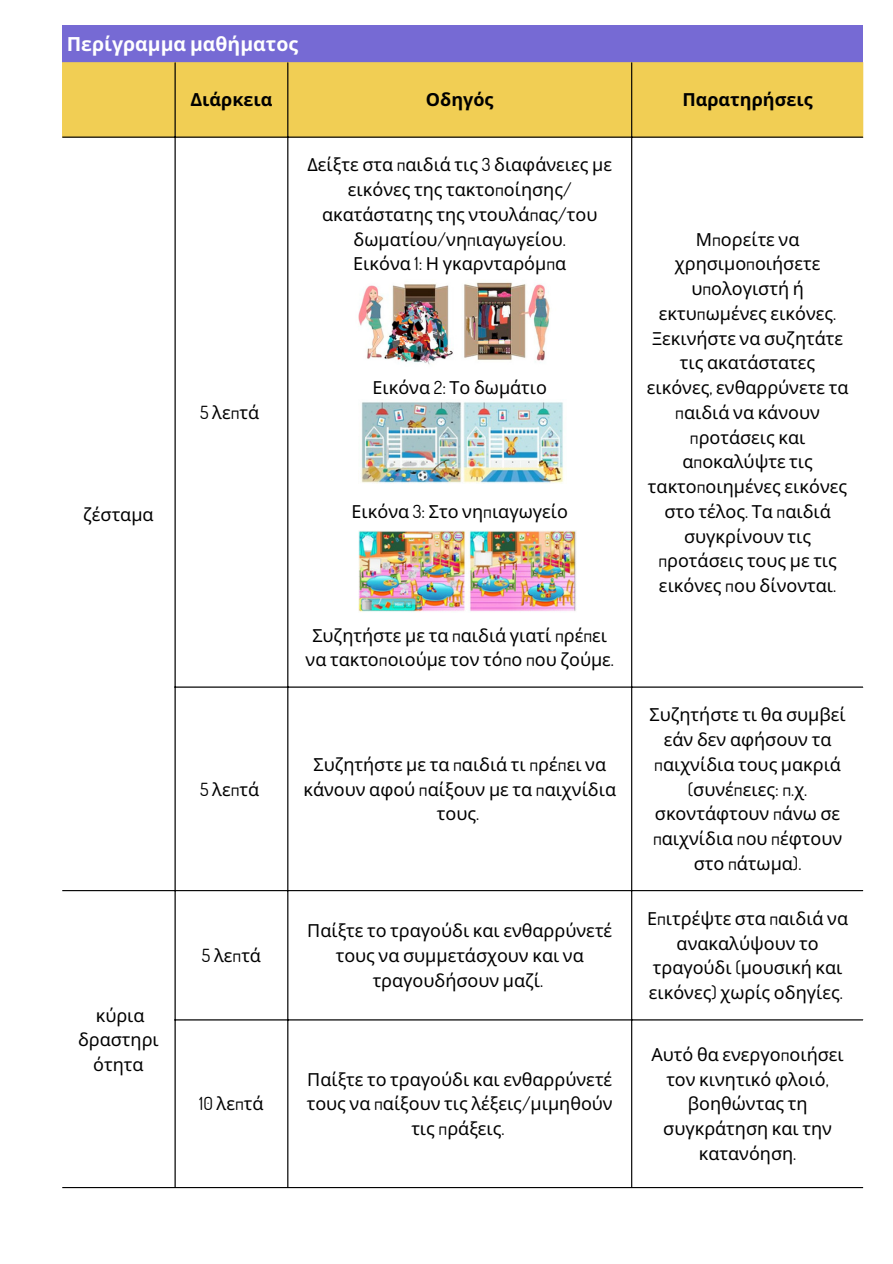
<style>
.page{position:relative;width:893px;height:1264px;background:#fff}
.page>*{position:absolute;margin:0;border:0;box-sizing:border-box;transform-origin:0 0}
.t1{font:700 19.5px "Noto Sans";color:#fff}
.t2{font:18px/24.8px "Noto Sans";color:#000;text-align:center}
.t3{font:700 18px "Noto Sans";color:#000}
.s1{font-family:"Dosis"}
</style>
<div class="page">
<div style="left:62px;top:25px;width:800px;height:37px;background:#766ad4"></div>
<div style="left:62px;top:62px;width:801px;height:75px;background:#f1ce54"></div>
<hr style="left:174px;top:62px;width:2px;height:1124px;background:#000">
<hr style="left:287px;top:62px;width:1px;height:1124px;background:#000">
<hr style="left:631px;top:62px;width:1px;height:1124px;background:#000">
<hr style="left:62px;top:137px;width:800px;height:1px;background:#000">
<hr style="left:174px;top:686px;width:688px;height:1px;background:#000">
<hr style="left:62px;top:890px;width:800px;height:1px;background:#000">
<hr style="left:174px;top:1019px;width:688px;height:1px;background:#000">
<hr style="left:62px;top:1186px;width:800px;height:2px;background:#000">
<img style="left:358px;top:282px;width:192px;height:83px">
<img style="left:361px;top:402px;width:202px;height:81px">
<img style="left:358px;top:530px;width:218px;height:82px">
<p class="t1" style="left:67px;top:30px;width:233px">Περίγραμμα μαθήματος</p>
<p class="t3" style="left:190px;top:87px;width:83px">Διάρκεια</p>
<p class="t3" style="left:426px;top:87px;width:69px">Οδηγός</p>
<p class="t3" style="left:682px;top:87px;width:132px">Παρατηρήσεις</p>
<p class="t2" style="left:83px;top:502px;width:72px">ζέσταμα</p>
<p class="t2" style="left:200px;top:399px;width:61px"><span class="s1">5</span> λε<span class="s1">π</span>τά</p>
<p class="t2" style="left:200px;top:776px;width:61px"><span class="s1">5</span> λε<span class="s1">π</span>τά</p>
<p class="t2" style="left:78px;top:1002px;width:82px">κύρια δραστηρι ότητα</p>
<p class="t2" style="left:202px;top:942px;width:61px"><span class="s1">5</span> λε<span class="s1">π</span>τά</p>
<p class="t2" style="left:199px;top:1091px;width:66px"><span class="s1">10</span> λε<span class="s1">π</span>τά</p>
<p class="t2" style="left:307px;top:152px;width:306px">Δείξτε στα <span class="s1">π</span>αιδιά τις <span class="s1">3</span> διαφάνειες με εικόνες της τακτο<span class="s1">π</span>οίησης<span class="s1">/ </span>ακατάστατης της ντουλά<span class="s1">π</span>ας<span class="s1">/</span>του δωματίου<span class="s1">/</span>νη<span class="s1">π</span>ιαγωγείου<span class="s1">.</span></p>
<p class="t2" style="left:353px;top:251px;width:214px">Εικόνα <span class="s1">1:</span> Η γκαρνταρόμ<span class="s1">π</span>α</p>
<p class="t2" style="left:372px;top:375px;width:176px">Εικόνα <span class="s1">2:</span> Το δωμάτιο</p>
<p class="t2" style="left:351px;top:498px;width:218px">Εικόνα <span class="s1">3:</span> Στο νη<span class="s1">π</span>ιαγωγείο</p>
<p class="t2" style="left:305px;top:622px;width:310px">Συζητήστε με τα <span class="s1">π</span>αιδιά γιατί <span class="s1">π</span>ρέ<span class="s1">π</span>ει να τακτο<span class="s1">π</span>οιούμε τον τό<span class="s1">π</span>ο <span class="s1">π</span>ου ζούμε<span class="s1">.</span></p>
<p class="t2" style="left:303px;top:751px;width:314px">Συζητήστε με τα <span class="s1">π</span>αιδιά τι <span class="s1">π</span>ρέ<span class="s1">π</span>ει να κάνουν αφού <span class="s1">π</span>αίξουν με τα <span class="s1">π</span>αιχνίδια τους<span class="s1">.</span></p>
<p class="t2" style="left:307px;top:917px;width:306px">Παίξτε το τραγούδι και ενθαρρύνετέ τους να συμμετάσχουν και να τραγουδήσουν μαζί<span class="s1">.</span></p>
<p class="t2" style="left:307px;top:1066px;width:307px">Παίξτε το τραγούδι και ενθαρρύνετέ τους να <span class="s1">π</span>αίξουν τις λέξεις<span class="s1">/</span>μιμηθούν τις <span class="s1">π</span>ράξεις<span class="s1">.</span></p>
<p class="t2" style="left:646px;top:226px;width:203px">Μ<span class="s1">π</span>ορείτε να χρησιμο<span class="s1">π</span>οιήσετε υ<span class="s1">π</span>ολογιστή ή εκτυ<span class="s1">π</span>ωμένες εικόνες<span class="s1">.<br></span>Ξεκινήστε να συζητάτε τις ακατάστατες εικόνες<span class="s1">,</span> ενθαρρύνετε τα <span class="s1">π</span>αιδιά να κάνουν <span class="s1">π</span>ροτάσεις και α<span class="s1">π</span>οκαλύψτε τις τακτο<span class="s1">π</span>οιημένες εικόνες στο τέλος<span class="s1">.</span> Τα <span class="s1">π</span>αιδιά συγκρίνουν τις <span class="s1">π</span>ροτάσεις τους με τις εικόνες <span class="s1">π</span>ου δίνονται<span class="s1">.</span></p>
<p class="t2" style="left:649px;top:702px;width:198px">Συζητήστε τι θα συμβεί εάν δεν αφήσουν τα <span class="s1">π</span>αιχνίδια τους μακριά <span class="s1">(</span>συνέ<span class="s1">π</span>ειες<span class="s1">: π.</span>χ<span class="s1">. </span>σκοντάφτουν <span class="s1">π</span>άνω σε <span class="s1">π</span>αιχνίδια <span class="s1">π</span>ου <span class="s1">π</span>έφτουν στο <span class="s1">π</span>άτωμα<span class="s1">).</span></p>
<p class="t2" style="left:647px;top:905px;width:202px">Ε<span class="s1">π</span>ιτρέψτε στα <span class="s1">π</span>αιδιά να ανακαλύψουν το τραγούδι <span class="s1">(</span>μουσική και εικόνες<span class="s1">)</span> χωρίς οδηγίες<span class="s1">.</span></p>
<p class="t2" style="left:651px;top:1041px;width:194px">Αυτό θα ενεργο<span class="s1">π</span>οιήσει τον κινητικό φλοιό<span class="s1">, </span>βοηθώντας τη συγκράτηση και την κατανόηση<span class="s1">.</span></p>
</div>
